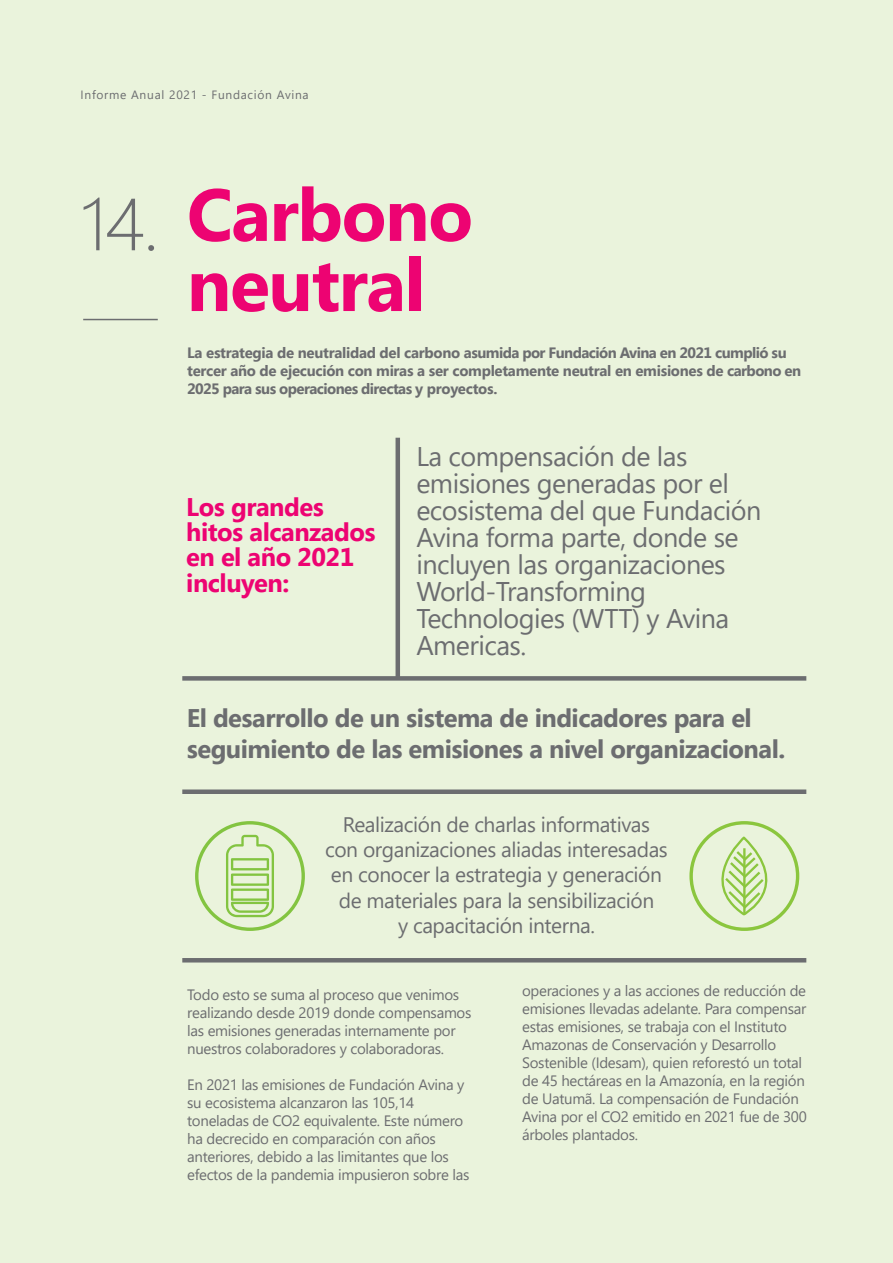
<style>
.page{position:relative;width:893px;height:1263px;background:#eaf3dc}
.page>*{position:absolute;margin:0;border:0;box-sizing:border-box;transform-origin:0 0}
.t1{font:700 73.65px/70.1px "Segoe UI";letter-spacing:-.02em;color:#ed0372}
.t2{font:300 73.65px "Segoe UI";color:#6c6d70}
.t3{font:27px/27px "Segoe UI";letter-spacing:-.02em;color:#6c6d70}
.t4{font:700 25.5px/31px "Segoe UI";letter-spacing:-.02em;color:#6c6d70}
.t5{font:700 25.5px/25px "Segoe UI";letter-spacing:-.02em;color:#ed0372}
.t6{font:21px/25px "Segoe UI";letter-spacing:-.02em;color:#6c6d70;text-align:center}
.t7{font:15px/18px "Segoe UI";letter-spacing:-.02em;color:#6c6d70}
.t8{font:700 15px/18px "Segoe UI";letter-spacing:-.02em;color:#6c6d70}
.t9{font:12px "Segoe UI";letter-spacing:.06em;color:#6c6d70}
</style>
<div class="page">
<hr style="left:83px;top:319px;width:75px;height:1px;background:#6c6d70">
<hr style="left:396px;top:438px;width:4px;height:240px;background:#6c6d70">
<div style="left:182px;top:676px;width:624px;height:5px;background:#6c6d70"></div>
<div style="left:182px;top:789px;width:624px;height:5px;background:#6c6d70"></div>
<hr style="left:182px;top:958px;width:624px;height:4px;background:#6c6d70">
<svg style="left:195px;top:821px;width:110px;height:110px"></svg>
<svg style="left:696px;top:834px;width:98px;height:85px"></svg>
<div style="left:689px;top:821px;width:110px;height:110px;border:3px solid #8bc63e;border-radius:50%"></div>
<p class="t9" style="left:81px;top:84px;width:230px">Informe Anual 2021 - Fundación Avina</p>
<h1 class="t2" style="left:81px;top:155px;width:80px">14.</h1>
<h1 class="t1" style="left:187px;top:177px;width:288px">Carbono neutral</h1>
<p class="t8" style="left:187px;top:343px;width:615px">La estrategia de neutralidad del carbono asumida por Fundación Avina en 2021 cumplió su tercer año de ejecución con miras a ser completamente neutral en emisiones de carbono en<br>2025 para sus operaciones directas y proyectos.</p>
<h3 class="t5" style="left:186px;top:494px;width:191px">Los grandes hitos alcanzados en el año 2021 incluyen:</h3>
<h2 class="t3" style="left:416px;top:440px;width:347px">La compensación de las emisiones generadas por el ecosistema del que Fundación<br>Avina forma parte, donde se incluyen las organizaciones<br>World-Transforming<br>Technologies (WTT) y Avina<br>Americas.</h2>
<h3 class="t4" style="left:187px;top:702px;width:600px">El desarrollo de un sistema de indicadores para el seguimiento de las emisiones a nivel organizacional.</h3>
<h3 class="t6" style="left:325px;top:810px;width:344px">Realización de charlas informativas con organizaciones aliadas interesadas en conocer la estrategia y generación de materiales para la sensibilización<br>y capacitación interna.</h3>
<p class="t7" style="left:187px;top:984px;width:286px">Todo esto se suma al proceso que venimos realizando desde 2019 donde compensamos las emisiones generadas internamente por nuestros colaboradores y colaboradoras.</p>
<p class="t7" style="left:187px;top:1074px;width:284px">En 2021 las emisiones de Fundación Avina y su ecosistema alcanzaron las 105,14 toneladas de CO2 equivalente. Este número ha decrecido en comparación con años anteriores, debido a las limitantes que los efectos de la pandemia impusieron sobre las</p>
<p class="t7" style="left:522px;top:981px;width:286px">operaciones y a las acciones de reducción de emisiones llevadas adelante. Para compensar estas emisiones, se trabaja con el Instituto Amazonas de Conservación y Desarrollo Sostenible (Idesam), quien reforestó un total de 45 hectáreas en la Amazonía, en la región de Uatumã. La compensación de Fundación Avina por el CO2 emitido en 2021 fue de 300 árboles plantados.</p>
</div>
